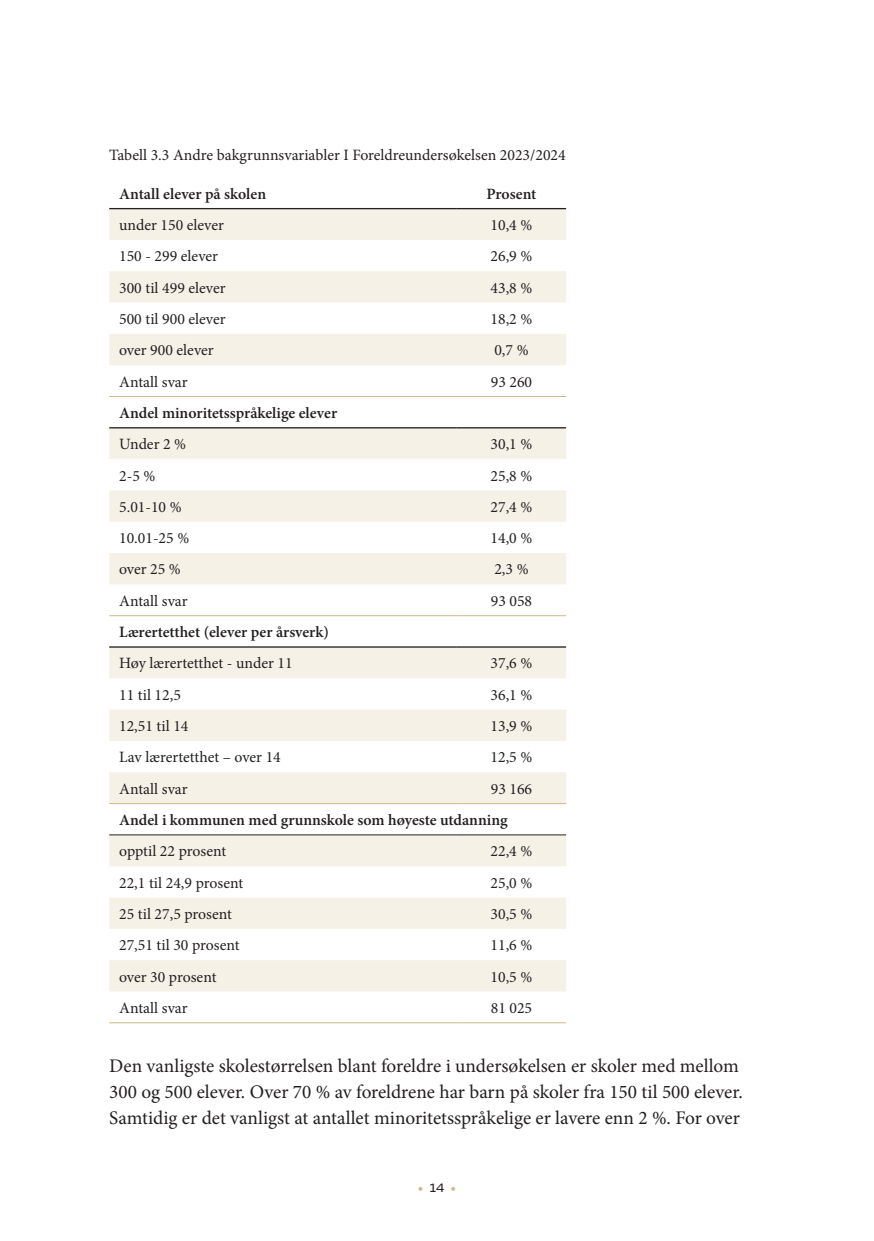
<style>
.page{position:relative;width:874px;height:1241px;background:#fff}
.page>*{position:absolute;margin:0;border:0;box-sizing:border-box;transform-origin:0 0}
.Avsnitt_Avstand{font:19.25px/26.2px "Minion Pro";color:#231f20}
.TD{font:15.75px "Minion Pro";color:#231f20}
.TH{font:600 15.75px "Minion Pro";letter-spacing:-.005em;color:#231f20}
.TD_C{font:15.75px "Minion Pro";color:#231f20}
.Figurtekst{font:15.75px "Minion Pro";color:#231f20}
.TH_C{font:600 15.75px "Minion Pro";letter-spacing:-.005em;color:#231f20}
.t1{font:700 14px "Minion Pro";color:#cfb887}
.s1{font-family:"Degular";font-weight:500;color:#231f20}
</style>
<div class="page">
<svg style="left:109px;top:209px;width:457px;height:782px"></svg>
<hr style="left:109px;top:208px;width:347px;height:1px;background:#231f20">
<hr style="left:456px;top:208px;width:110px;height:1px;background:#231f20">
<hr style="left:109px;top:427px;width:347px;height:1px;background:#231f20">
<hr style="left:456px;top:427px;width:110px;height:1px;background:#231f20">
<hr style="left:109px;top:646px;width:347px;height:1px;background:#231f20">
<hr style="left:456px;top:646px;width:110px;height:1px;background:#231f20">
<hr style="left:109px;top:834px;width:347px;height:1px;background:#231f20">
<hr style="left:456px;top:834px;width:110px;height:1px;background:#231f20">
<hr style="left:109px;top:396px;width:347px;height:1px;background:#cfb887">
<hr style="left:456px;top:396px;width:110px;height:1px;background:#cfb887">
<hr style="left:109px;top:615px;width:347px;height:1px;background:#cfb887">
<hr style="left:456px;top:615px;width:110px;height:1px;background:#cfb887">
<hr style="left:109px;top:803px;width:347px;height:1px;background:#cfb887">
<hr style="left:456px;top:803px;width:110px;height:1px;background:#cfb887">
<hr style="left:109px;top:1022px;width:347px;height:1px;background:#cfb887">
<hr style="left:456px;top:1022px;width:110px;height:1px;background:#cfb887">
<p class="Figurtekst" style="left:109px;top:145px;width:457px">Tabell 3.3 Andre bakgrunnsvariabler I Foreldreundersøkelsen 2023/2024</p>
<p class="TH" style="left:119px;top:183px;width:148px">Antall elever på skolen</p>
<p class="TH_C" style="left:486px;top:183px;width:51px">Prosent</p>
<p class="TD" style="left:119px;top:214px;width:106px">under 150 elever</p>
<p class="TD_C" style="left:490px;top:214px;width:43px">10,4 %</p>
<p class="TD" style="left:119px;top:246px;width:100px">150 - 299 elever</p>
<p class="TD_C" style="left:490px;top:246px;width:43px">26,9 %</p>
<p class="TD" style="left:119px;top:277px;width:108px">300 til 499 elever</p>
<p class="TD_C" style="left:490px;top:277px;width:43px">43,8 %</p>
<p class="TD" style="left:119px;top:308px;width:108px">500 til 900 elever</p>
<p class="TD_C" style="left:490px;top:308px;width:43px">18,2 %</p>
<p class="TD" style="left:119px;top:339px;width:96px">over 900 elever</p>
<p class="TD_C" style="left:494px;top:339px;width:36px">0,7 %</p>
<p class="TD" style="left:119px;top:371px;width:70px">Antall svar</p>
<p class="TD_C" style="left:490px;top:371px;width:43px">93 260</p>
<p class="TH" style="left:119px;top:402px;width:219px">Andel minoritetsspråkelige elever</p>
<p class="TD" style="left:119px;top:433px;width:68px">Under 2 %</p>
<p class="TD_C" style="left:490px;top:433px;width:43px">30,1 %</p>
<p class="TD" style="left:119px;top:465px;width:38px">2-5 %</p>
<p class="TD_C" style="left:490px;top:465px;width:43px">25,8 %</p>
<p class="TD" style="left:119px;top:496px;width:64px">5.01-10 %</p>
<p class="TD_C" style="left:490px;top:496px;width:43px">27,4 %</p>
<p class="TD" style="left:119px;top:527px;width:72px">10.01-25 %</p>
<p class="TD_C" style="left:490px;top:527px;width:43px">14,0 %</p>
<p class="TD" style="left:119px;top:559px;width:63px">over 25 %</p>
<p class="TD_C" style="left:494px;top:559px;width:36px">2,3 %</p>
<p class="TD" style="left:119px;top:590px;width:70px">Antall svar</p>
<p class="TD_C" style="left:490px;top:590px;width:43px">93 058</p>
<p class="TH" style="left:119px;top:621px;width:211px">Lærertetthet (elever per årsverk)</p>
<p class="TD" style="left:119px;top:652px;width:175px">Høy lærertetthet - under 11</p>
<p class="TD_C" style="left:490px;top:652px;width:43px">37,6 %</p>
<p class="TD" style="left:119px;top:684px;width:63px">11 til 12,5</p>
<p class="TD_C" style="left:490px;top:684px;width:43px">36,1 %</p>
<p class="TD" style="left:119px;top:715px;width:71px">12,51 til 14</p>
<p class="TD_C" style="left:490px;top:715px;width:43px">13,9 %</p>
<p class="TD" style="left:119px;top:746px;width:163px">Lav lærertetthet – over 14</p>
<p class="TD_C" style="left:490px;top:746px;width:43px">12,5 %</p>
<p class="TD" style="left:119px;top:778px;width:70px">Antall svar</p>
<p class="TD_C" style="left:490px;top:778px;width:43px">93 166</p>
<p class="TH" style="left:119px;top:809px;width:390px">Andel i kommunen med grunnskole som høyeste utdanning</p>
<p class="TD" style="left:119px;top:840px;width:108px">opptil 22 prosent</p>
<p class="TD_C" style="left:490px;top:840px;width:43px">22,4 %</p>
<p class="TD" style="left:119px;top:871px;width:125px">22,1 til 24,9 prosent</p>
<p class="TD_C" style="left:490px;top:871px;width:43px">25,0 %</p>
<p class="TD" style="left:119px;top:903px;width:114px">25 til 27,5 prosent</p>
<p class="TD_C" style="left:490px;top:903px;width:43px">30,5 %</p>
<p class="TD" style="left:119px;top:934px;width:122px">27,51 til 30 prosent</p>
<p class="TD_C" style="left:490px;top:934px;width:43px">11,6 %</p>
<p class="TD" style="left:119px;top:965px;width:99px">over 30 prosent</p>
<p class="TD_C" style="left:490px;top:965px;width:43px">10,5 %</p>
<p class="TD" style="left:119px;top:997px;width:70px">Antall svar</p>
<p class="TD_C" style="left:490px;top:997px;width:43px">81 025</p>
<p class="Avsnitt_Avstand" style="left:109px;top:1052px;width:634px">Den vanligste skolestørrelsen blant foreldre i undersøkelsen er skoler med mellom<br>300 og 500 elever. Over 70 % av foreldrene har barn på skoler fra 150 til 500 elever.<br>Samtidig er det vanligst at antallet minoritetsspråkelige er lavere enn 2 %. For over</p>
<p class="t1" style="left:417px;top:1176px;width:40px">• <span class="s1">14</span> •</p>
</div>
